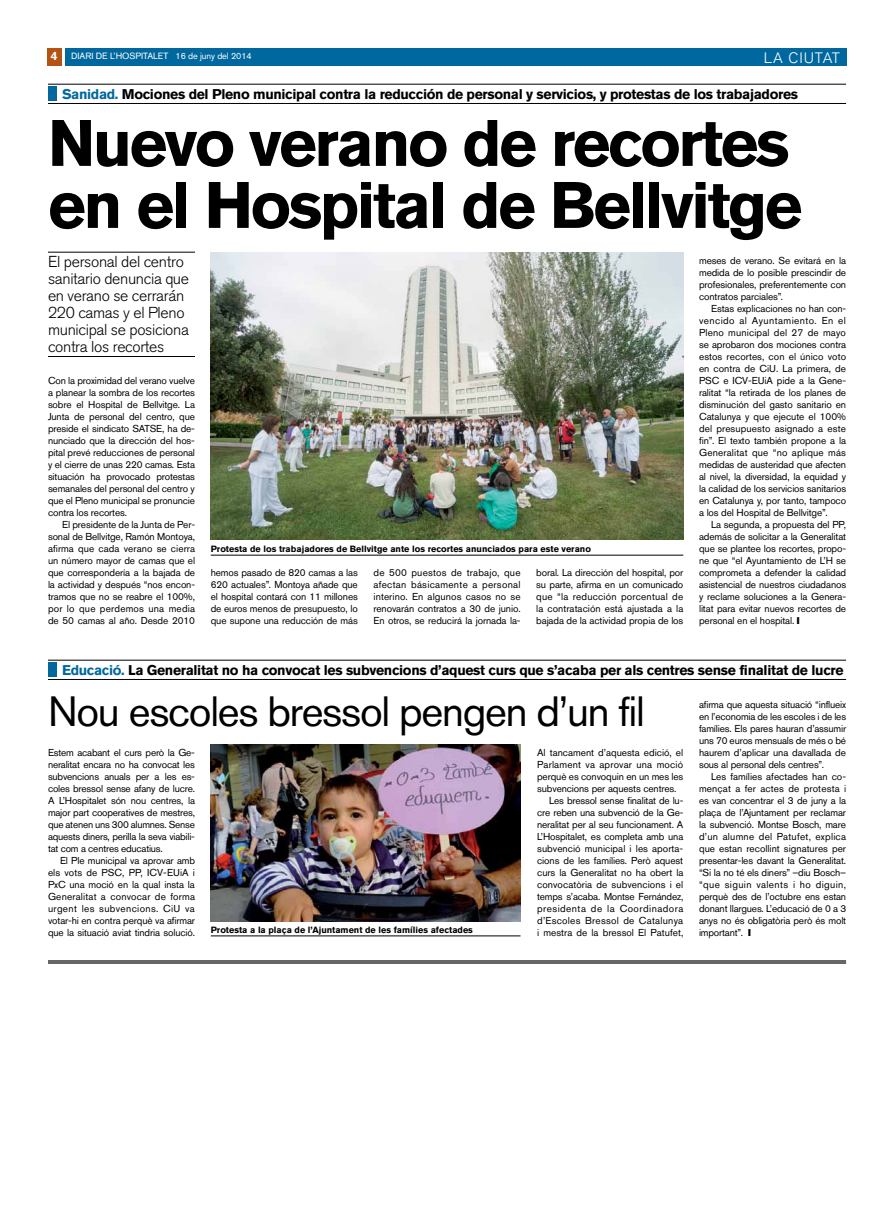
<style>
.page{position:relative;width:893px;height:1220px;background:#fff}
.page>*{position:absolute;margin:0;border:0;box-sizing:border-box;transform-origin:0 0}
.t1{font:700 65px/62px "Akzidenz Grotesk BQ";letter-spacing:-.04em;color:#000}
.t2{font:42px "Akzidenz Grotesk BQ";letter-spacing:-.03em;color:#000}
.t3{font:300 15.8px/17px "Akzidenz Grotesk BQ";letter-spacing:-.02em;color:#000}
.t4{font:300 15px "Akzidenz Grotesk BQ";letter-spacing:.06em;color:#fff}
.t5{font:700 14px "Akzidenz Grotesk BQ";letter-spacing:-.025em;color:#000}
.t6{font:10px/12px "Akzidenz Grotesk BQ";letter-spacing:-.01em;color:#000;text-align:justify}
.t7{font:10px "Akzidenz Grotesk BQ";letter-spacing:.025em;color:#000}
.t8{font:10px "Akzidenz Grotesk BQ";letter-spacing:.015em;color:#000}
.t9{font:10px "Akzidenz Grotesk BQ";letter-spacing:.045em;color:#000}
.t10{font:700 9px "Akzidenz Grotesk BQ";color:#000}
.t11{font:9px "Akzidenz Grotesk BQ";color:#fff}
.t12{font:9px "Akzidenz Grotesk BQ";color:#fff}
.s1{font-weight:700;font-size:12px}
.s2{font-style:inherit}
.s3{color:#00689e}
</style>
<div class="page">
<div style="left:48px;top:48px;width:14px;height:18px;background:#b45314"></div>
<div style="left:65px;top:48px;width:781px;height:18px;background:#00689e"></div>
<div style="left:47px;top:48px;width:14px;height:18px;background:#b45314"></div>
<hr style="left:48px;top:252px;width:147px;height:1px;background:#000">
<hr style="left:48px;top:356px;width:147px;height:1px;background:#000">
<hr style="left:48px;top:84px;width:798px;height:1px;background:#000">
<hr style="left:48px;top:103px;width:798px;height:1px;background:#000">
<div style="left:48px;top:86px;width:8px;height:15px;background:#00689e"></div>
<hr style="left:48px;top:960px;width:798px;height:4px;background:#666">
<hr style="left:211px;top:555px;width:472px;height:1px;background:#000">
<img style="left:211px;top:252px;width:472px;height:288px">
<hr style="left:211px;top:936px;width:310px;height:1px;background:#000">
<img style="left:211px;top:744px;width:309px;height:178px">
<hr style="left:48px;top:660px;width:798px;height:1px;background:#000">
<hr style="left:48px;top:679px;width:798px;height:1px;background:#000">
<div style="left:48px;top:662px;width:8px;height:15px;background:#00689e"></div>
<p class="t11" style="left:176px;top:51px;width:78px">16 de juny del 2014</p>
<h3 class="t4" style="left:764px;top:49px;width:78px">la ciutat</h3>
<p class="t11" style="left:51px;top:51px;width:119px"><span class="s1">4</span> DIARI DE L’HOSPITALET</p>
<p class="t12" style="left:78px;top:51px;width:185px"><span class="s2">17 de maig del 2010</span> DIARI DE L’HOSPITALET</p>
<h3 class="t5" style="left:62px;top:86px;width:738px"><span class="s3">Sanidad.</span> Mociones del Pleno municipal contra la reducción de personal y servicios, y protestas de los trabajadores</h3>
<h1 class="t1" style="left:48px;top:112px;width:756px">Nuevo verano de recortes en el Hospital de Bellvitge</h1>
<h3 class="t3" style="left:48px;top:254px;width:142px">El personal del centro sanitario denuncia que en verano se cerrarán<br>220 camas y el Pleno municipal se posiciona contra los recortes</h3>
<p class="t6" style="left:48px;top:374px;width:149px">Con la proximidad del verano vuelve a planear la sombra de los recortes sobre el Hospital de Bellvitge. La Junta de personal del centro, que preside el sindicato SATSE, ha de&shy;nunciado que la dirección del hos&shy;pital prevé reducciones de personal y el cierre de unas 220 camas. Esta situación ha provocado protestas semanales del personal del centro y que el Pleno municipal se pronuncie contra los recortes.</p>
<p class="t6" style="left:48px;top:518px;width:149px;text-indent:14px">El presidente de la Junta de Per&shy;sonal de Bellvitge, Ramón Montoya, afirma que cada verano se cierra un número mayor de camas que el que correspondería a la bajada de la actividad y después “nos encon&shy;tramos que no se reabre el 100%, por lo que perdemos una media de 50 camas al año. Desde 2010</p>
<p class="t10" style="left:211px;top:544px;width:382px">Protesta de los trabajadores de Bellvitge ante los recortes anunciados para este verano</p>
<p class="t6" style="left:211px;top:566px;width:149px">hemos pasado de 820 camas a las 620 actuales”. Montoya añade que el hospital contará con 11 millones de euros menos de presupuesto, lo que supone una reducción de más</p>
<p class="t6" style="left:374px;top:566px;width:149px">de 500 puestos de trabajo, que afectan básicamente a personal interino. En algunos casos no se renovarán contratos a 30 de junio.<br>En otros, se reducirá la jornada la-</p>
<p class="t6" style="left:536px;top:566px;width:149px">boral. La dirección del hospital, por su parte, afirma en un comunicado que “la reducción porcentual de la contratación está ajustada a la bajada de la actividad propia de los</p>
<p class="t6" style="left:699px;top:254px;width:149px">meses de verano. Se evitará en la medida de lo posible prescindir de profesionales, preferentemente con contratos parciales”.</p>
<p class="t6" style="left:699px;top:302px;width:149px;text-indent:12px">Estas explicaciones no han con&shy;vencido al Ayuntamiento. En el Pleno municipal del 27 de mayo se aprobaron dos mociones contra estos recortes, con el único voto en contra de CiU. La primera, de PSC e ICV-EUiA pide a la Gene&shy;ralitat “la retirada de los planes de disminución del gasto sanitario en Catalunya y que ejecute el 100% del presupuesto asignado a este fin”. El texto también propone a la Generalitat que “no aplique más medidas de austeridad que afecten al nivel, la diversidad, la equidad y la calidad de los servicios sanitarios en Catalunya y, por tanto, tampoco a los del Hospital de Bellvitge”.</p>
<p class="t6" style="left:699px;top:518px;width:149px;text-indent:12px">La segunda, a propuesta del PP, además de solicitar a la Generalitat que se plantee los recortes, propo&shy;ne que “el Ayuntamiento de L’H se comprometa a defender la calidad asistencial de nuestros ciudadanos y reclame soluciones a la Genera&shy;litat para evitar nuevos recortes de personal en el hospital.</p>
<h3 class="t5" style="left:62px;top:662px;width:783px"><span class="s3">Educació.</span> La Generalitat no ha convocat les subvencions d’aquest curs que s’acaba per als centres sense finalitat de lucre</h3>
<h2 class="t2" style="left:48px;top:686px;width:598px">Nou escoles bressol pengen d’un fil</h2>
<p class="t6" style="left:48px;top:746px;width:149px">Estem acabant el curs però la Ge&shy;neralitat encara no ha convocat les subvencions anuals per a les es&shy;coles bressol sense afany de lucre.<br>A L’Hospitalet són nou centres, la major part cooperatives de mestres, que atenen uns 300 alumnes. Sense aquests diners, perilla la seva viabili&shy;tat com a centres educatius.</p>
<p class="t6" style="left:48px;top:854px;width:149px;text-indent:12px">El Ple municipal va aprovar amb els vots de PSC, PP, ICV-EUiA i PxC una moció en la qual insta la Generalitat a convocar de forma urgent les subvencions. CiU va votar-hi en contra perquè va afirmar que la situació aviat tindria solució.</p>
<p class="t6" style="left:537px;top:746px;width:148px">Al tancament d’aquesta edició, el</p>
<p class="t8" style="left:537px;top:759px;width:148px">Parlament va aprovar una moció</p>
<p class="t6" style="left:537px;top:770px;width:148px">perquè es convoquin en un mes les</p>
<p class="t6" style="left:537px;top:782px;width:141px">subvencions per aquests centres.</p>
<p class="t6" style="left:549px;top:794px;width:135px">Les bressol sense finalitat de lu-</p>
<p class="t6" style="left:537px;top:806px;width:147px">cre reben una subvenció de la Ge-</p>
<p class="t6" style="left:537px;top:818px;width:148px">neralitat per al seu funcionament. A</p>
<p class="t6" style="left:537px;top:830px;width:148px">L’Hospitalet, es completa amb una</p>
<p class="t6" style="left:537px;top:842px;width:148px">subvenció municipal i les aporta-</p>
<p class="t6" style="left:537px;top:854px;width:148px">cions de les famílies. Però aquest</p>
<p class="t6" style="left:537px;top:866px;width:148px">curs la Generalitat no ha obert la</p>
<p class="t6" style="left:537px;top:878px;width:148px">convocatòria de subvencions i el</p>
<p class="t6" style="left:537px;top:890px;width:148px">temps s’acaba. Montse Fernández,</p>
<p class="t9" style="left:537px;top:903px;width:148px">presidenta de la Coordinadora</p>
<p class="t7" style="left:537px;top:915px;width:148px">d’Escoles Bressol de Catalunya</p>
<p class="t6" style="left:537px;top:926px;width:148px">i mestra de la bressol El Patufet,</p>
<p class="t10" style="left:211px;top:924px;width:264px">Protesta a la plaça de l’Ajuntament de les famílies afectades</p>
<p class="t6" style="left:699px;top:698px;width:149px">afirma que aquesta situació “influeix en l’economia de les escoles i de les famílies. Els pares hauran d’assumir uns 70 euros mensuals de més o bé haurem d’aplicar una davallada de sous al personal dels centres”.</p>
<p class="t6" style="left:699px;top:770px;width:149px;text-indent:12px">Les famílies afectades han co&shy;mençat a fer actes de protesta i es van concentrar el 3 de juny a la plaça de l’Ajuntament per reclamar la subvenció. Montse Bosch, mare d’un alumne del Patufet, explica que estan recollint signatures per presentar-les davant la Generalitat. “Si la no té els diners” –diu Bosch– “que siguin valents i ho diguin, perquè des de l’octubre ens estan donant llargues. L’educació de 0 a 3 anys no és obligatòria però és molt important”.</p>
</div>
